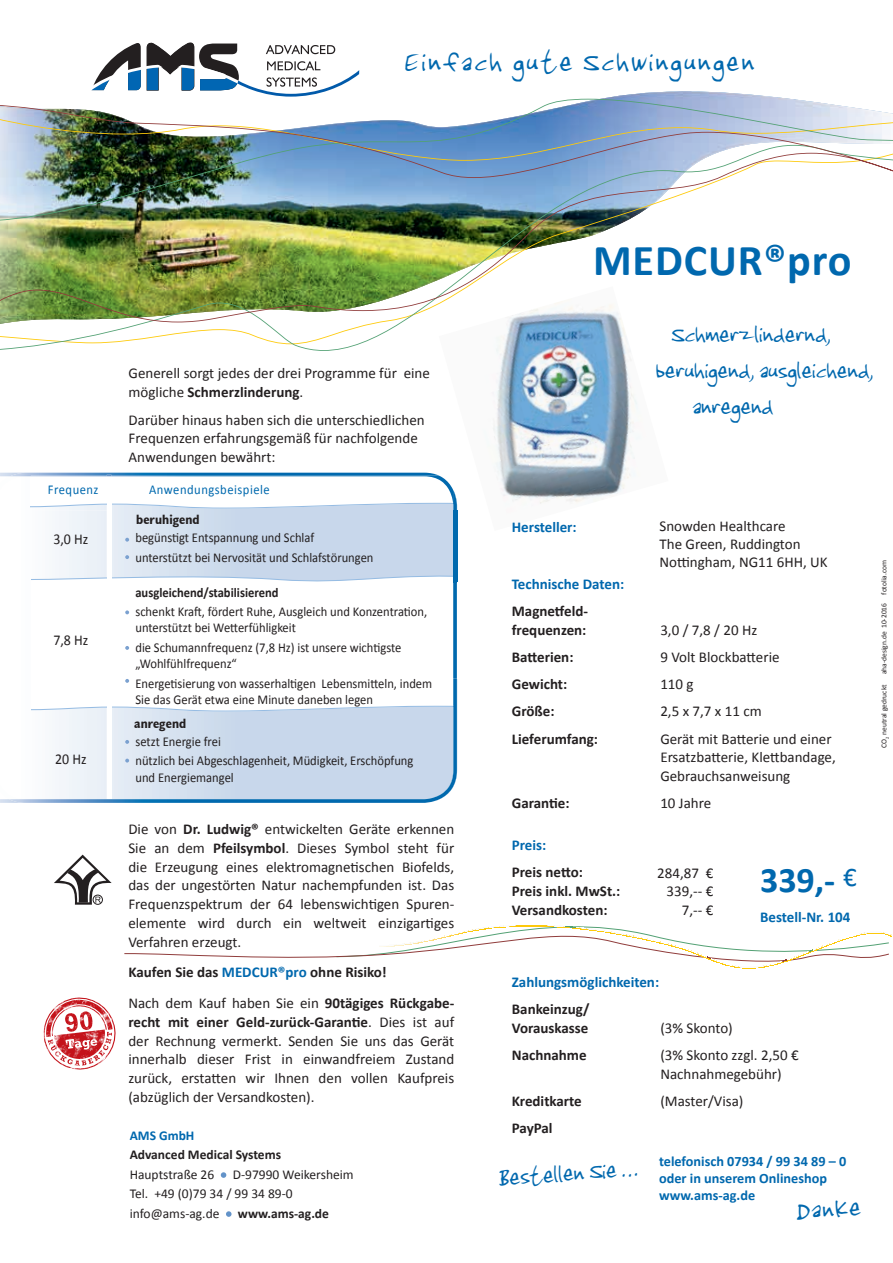
<style>
.page{position:relative;width:893px;height:1263px;background:#fff}
.page>*{position:absolute;margin:0;border:0;box-sizing:border-box;transform-origin:0 0}
.t1{font:700 44.25px "Calibri";letter-spacing:.02em;color:#0068ae}
.t2{font:39.6px "Jenkinsv 20";letter-spacing:.06em;color:#0068ae}
.t3{font:700 36px "Calibri";color:#0068ae}
.t4{font:36px "Jenkinsv 20";color:#0068ae}
.t5{font:33px "Jenkinsv 20";color:#0068ae}
.t6{font:15px/18.8px "Calibri";color:#231f20}
.t7{font:700 15px/18.8px "Calibri";color:#231f20}
.t8{font:700 15px "Calibri";color:#0068ae}
.t9{font:15px "Calibri";color:#231f20;scale:.93 1}
.t10{font:700 14.25px/17.1px "Calibri";color:#0068ae}
.t11{font:13.5px/16.5px "Calibri";color:#231f20;scale:.93 1}
.t12{font:13.5px/19.5px "Calibri";color:#231f20}
.t13{font:700 13.5px "Calibri";color:#231f20}
.t14{font:13.5px "Calibri";letter-spacing:.04em;color:#0069ae;scale:.93 1}
.t15{font:700 13.5px "Calibri";color:#231f20;scale:.93 1}
.t16{font:700 condensed 13.5px "Humanist 521 BT";color:#231f20;scale:1.05 1}
.t17{font:700 13.5px "Calibri";color:#0068ae}
.t18{font:7.5px "Calibri";color:#231f20}
.s1{font-weight:700}
.s2{color:#0068ae}
.s3{font-weight:400}
.s4{font-size:43.5px}
</style>
<div class="page">
<img style="left:579px;top:91px;width:211px;height:8px">
<img style="left:0;top:99px;width:893px;height:252px">
<svg style="left:91px;top:42px;width:268px;height:55px"></svg>
<div style="left:55px;top:510px;width:52px;height:65px;background:#eef3f9"></div>
<div style="left:112px;top:510px;width:341px;height:72px;background:linear-gradient(to right,#d9e4f1,#c1d2e9)"></div>
<hr style="left:457px;top:510px;width:1px;height:72px;background:#0069ae">
<img style="left:439px;top:286px;width:229px;height:245px">
<svg style="left:221px;top:1172px;width:5px;height:6px"></svg>
<svg style="left:226px;top:1211px;width:6px;height:6px"></svg>
<img style="left:43px;top:997px;width:73px;height:73px">
<svg style="left:54px;top:855px;width:58px;height:50px"></svg>
<svg style="left:124px;top:925px;width:768px;height:44px"></svg>
<img style="left:504px;top:926px;width:55px;height:1px">
<img style="left:510px;top:925px;width:44px;height:1px">
<svg style="left:0;top:799px;width:9px;height:4px"></svg>
<img style="left:453px;top:510px;width:4px;height:65px">
<img style="left:9px;top:712px;width:448px;height:91px">
<svg style="left:31px;top:575px;width:426px;height:137px"></svg>
<svg style="left:0;top:473px;width:457px;height:37px"></svg>
<svg style="left:125px;top:740px;width:4px;height:4px"></svg>
<svg style="left:125px;top:759px;width:4px;height:3px"></svg>
<svg style="left:125px;top:555px;width:4px;height:4px"></svg>
<svg style="left:125px;top:538px;width:4px;height:4px"></svg>
<h2 class="t2" style="left:404px;top:39px;width:351px">Einfach gute Schwingungen</h2>
<p class="t6" style="left:129px;top:364px;width:303px">Generell sorgt jedes der drei Programme für eine mögliche <span class="s1">Schmerzlinderung</span>.</p>
<p class="t6" style="left:129px;top:410px;width:298px">Darüber hinaus haben sich die unterschiedlichen<br>Frequenzen erfahrungsgemäß für nachfolgende<br>Anwendungen bewährt:</p>
<p class="t14" style="left:48px;top:481px;width:56px">Frequenz</p>
<p class="t14" style="left:149px;top:481px;width:131px">Anwendungsbeispiele</p>
<p class="t16" style="left:136px;top:511px;width:62px">beruhigend</p>
<p class="t9" style="left:53px;top:530px;width:39px">3,0 Hz</p>
<p class="t11" style="left:135px;top:528px;width:258px;line-height:19.5px">begünstigt Entspannung und Schlaf unterstützt bei Nervosität und Schlafstörungen</p>
<p class="t9" style="left:53px;top:630px;width:39px">7,8 Hz</p>
<p class="t9" style="left:55px;top:750px;width:35px">20 Hz</p>
<p class="t15" style="left:135px;top:584px;width:155px">ausgleichend/stabilisierend</p>
<p class="t11" style="left:135px;top:603px;width:315px">schenkt Kraft, fördert Ruhe, Ausgleich und Konzentration, unterstützt bei Wetterfühligkeit</p>
<p class="t11" style="left:135px;top:639px;width:287px">die Schumannfrequenz (7,8 Hz) ist unsere wichtigste „Wohlfühlfrequenz“</p>
<p class="t11" style="left:135px;top:675px;width:321px">Energetisierung von wasserhaltigen Lebensmitteln, indem<br>Sie das Gerät etwa eine Minute daneben legen</p>
<p class="t16" style="left:134px;top:715px;width:51px">anregend</p>
<p class="t11" style="left:135px;top:731px;width:300px;line-height:19.5px">setzt Energie frei<br>nützlich bei Abgeschlagenheit, Müdigkeit, Erschöpfung</p>
<p class="t11" style="left:135px;top:769px;width:107px">und Energiemangel</p>
<p class="t6" style="left:128px;top:820px;width:327px;text-align:justify">Die von <span class="s1">Dr. Ludwig®</span> entwickelten Geräte erkennen Sie an dem <span class="s1">Pfeilsymbol</span>. Dieses Symbol steht für die Erzeugung eines elektromagnetischen Biofelds, das der ungestörten Natur nachempfunden ist. Das Frequenzspektrum der 64 lebenswichtigen Spuren&shy;elemente wird durch ein weltweit einzigartiges Verfahren erzeugt.</p>
<p class="t7" style="left:128px;top:957px;width:327px;line-height:30.8px">Kaufen Sie das <span class="s2">MEDCUR®pro</span> ohne Risiko!<br><span class="s3">Nach dem Kauf haben Sie ein</span> 90tägiges Rückgabe-</p>
<p class="t6" style="left:128px;top:1012px;width:327px;text-align:justify"><span class="s1">recht mit einer Geld-zurück-Garantie</span>. Dies ist auf der Rechnung vermerkt. Senden Sie uns das Gerät innerhalb dieser Frist in einwandfreiem Zustand zurück, erstatten wir Ihnen den vollen Kaufpreis (abzüglich der Versandkosten).</p>
<p class="t17" style="left:130px;top:1127px;width:66px">AMS GmbH</p>
<p class="t13" style="left:130px;top:1146px;width:153px">Advanced Medical Systems</p>
<p class="t12" style="left:130px;top:1165px;width:86px">Hauptstraße 26</p>
<p class="t12" style="left:130px;top:1165px;width:225px;text-indent:103px">D-97990 Weikersheim<br>Tel. +49 (0)79 34 / 99 34 89-0 info@ams-ag.de</p>
<p class="t13" style="left:238px;top:1205px;width:93px">www.ams-ag.de</p>
<h1 class="t1" style="left:593px;top:232px;width:260px">MEDCUR®pro</h1>
<h3 class="t5" style="left:670px;top:316px;width:161px">Schmerzlindernd,</h3>
<h3 class="t5" style="left:655px;top:352px;width:219px">beruhigend, ausgleichend,</h3>
<h3 class="t5" style="left:691px;top:388px;width:83px">anregend</h3>
<p class="t8" style="left:512px;top:517px;width:66px">Hersteller:</p>
<p class="t6" style="left:659px;top:517px;width:170px;line-height:18px">Snowden Healthcare<br>The Green, Ruddington<br>Nottingham, NG11 6HH, UK</p>
<p class="t8" style="left:512px;top:574px;width:114px">Technische Daten:</p>
<p class="t7" style="left:512px;top:601px;width:78px">Magnetfeld&shy;frequenzen:</p>
<p class="t6" style="left:660px;top:620px;width:98px">3,0 / 7,8 / 20 Hz</p>
<p class="t7" style="left:512px;top:647px;width:63px">Batterien:</p>
<p class="t6" style="left:660px;top:647px;width:121px">9 Volt Blockbatterie</p>
<p class="t7" style="left:512px;top:675px;width:57px">Gewicht:</p>
<p class="t6" style="left:660px;top:675px;width:35px">110 g</p>
<p class="t7" style="left:512px;top:702px;width:44px">Größe:</p>
<p class="t6" style="left:660px;top:702px;width:103px">2,5 x 7,7 x 11 cm</p>
<p class="t7" style="left:512px;top:729px;width:88px">Lieferumfang:</p>
<p class="t6" style="left:660px;top:729px;width:177px">Gerät mit Batterie und einer<br>Ersatzbatterie, Klettbandage,<br>Gebrauchsanweisung</p>
<p class="t7" style="left:512px;top:794px;width:59px">Garantie:</p>
<p class="t6" style="left:660px;top:794px;width:52px">10 Jahre</p>
<p class="t8" style="left:512px;top:835px;width:36px">Preis:</p>
<p class="t7" style="left:512px;top:863px;width:110px">Preis netto:<br>Preis inkl. MwSt.:<br>Versandkosten:</p>
<p class="t6" style="left:657px;top:863px;width:58px;text-align:right">284,87 €<br>339,-- €<br>7,-- €</p>
<h3 class="t3" style="left:760px;top:857px;width:98px">339,- <sup>€</sup></h3>
<p class="t8" style="left:760px;top:907px;width:92px">Bestell-Nr. 104</p>
<p class="t18" style="left:879px;top:674px;width:116px;rotate:-90deg">aha-design.de 10-2016 fotolia.com</p>
<p class="t18" style="left:879px;top:748px;width:65px;rotate:-90deg">CO<sub>2</sub> neutral gedruckt</p>
<p class="t8" style="left:512px;top:972px;width:149px">Zahlungsmöglichkeiten:</p>
<p class="t7" style="left:512px;top:1000px;width:79px">Bankeinzug/<br>Vorauskasse</p>
<p class="t6" style="left:660px;top:1018px;width:74px">(3% Skonto)</p>
<p class="t7" style="left:512px;top:1046px;width:76px">Nachnahme</p>
<p class="t6" style="left:660px;top:1046px;width:140px">(3% Skonto zzgl. 2,50 €<br>Nachnahmegebühr)</p>
<p class="t7" style="left:512px;top:1092px;width:72px">Kreditkarte</p>
<p class="t6" style="left:660px;top:1092px;width:85px">(Master/Visa)</p>
<p class="t7" style="left:512px;top:1119px;width:42px">PayPal</p>
<h3 class="t5" style="left:496px;top:1159px;width:141px;rotate:-4deg">Bestellen Sie<span class="s4">...</span></h3>
<p class="t10" style="left:659px;top:1152px;width:189px">telefonisch 07934 / 99 34 89 – 0 oder in unserem Onlineshop www.ams-ag.de</p>
<h3 class="t4" style="left:794px;top:1191px;width:66px;rotate:-4deg">Danke</h3>
</div>
